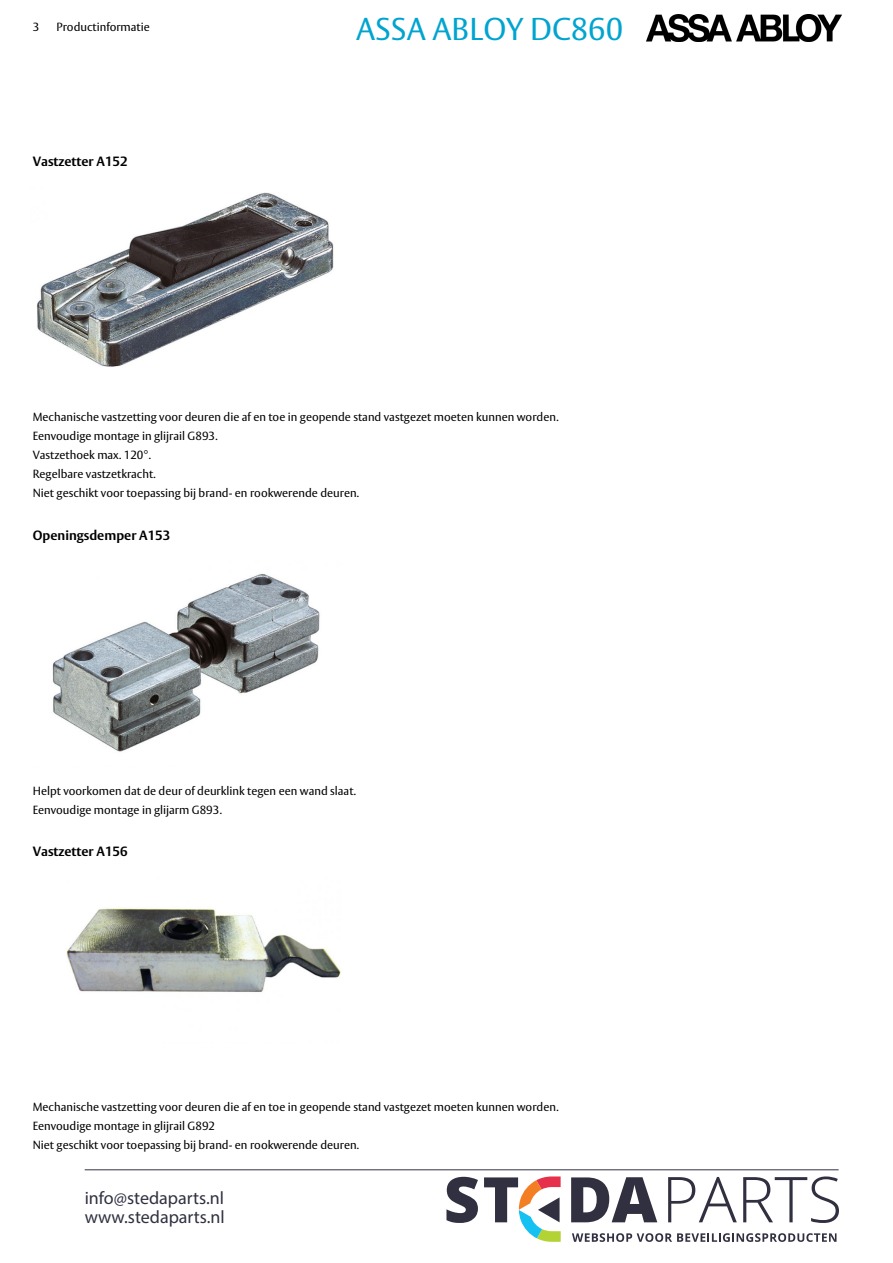
<style>
.page{position:relative;width:893px;height:1263px;background:#fff}
.page>*{position:absolute;margin:0;border:0;box-sizing:border-box;transform-origin:0 0}
.t1{font:31.35px "ASSA Vesta";color:#00a4d0}
.t2{font:18px/19.5px "Myriad Pro";color:#303141}
.t3{font:700 13.35px "ASSA Vesta";color:#000}
.t4{font:11.7px/19px "ASSA Vesta";color:#000}
</style>
<div class="page">
<img style="left:647px;top:15px;width:195px;height:27px">
<img style="left:37px;top:192px;width:297px;height:175px">
<img style="left:52px;top:574px;width:268px;height:178px">
<img style="left:66px;top:908px;width:275px;height:84px">
<svg style="left:572px;top:1233px;width:264px;height:9px"></svg>
<svg style="left:446px;top:1177px;width:32px;height:46px"></svg>
<svg style="left:571px;top:1177px;width:86px;height:45px"></svg>
<svg style="left:668px;top:1177px;width:69px;height:45px"></svg>
<svg style="left:743px;top:1176px;width:96px;height:47px"></svg>
<svg style="left:484px;top:1176px;width:77px;height:66px"></svg>
<hr style="left:85px;top:1169px;width:754px;height:1px;background:#303141">
<p class="t4" style="left:33px;top:18px;width:8px">3</p>
<p class="t4" style="left:57px;top:18px;width:95px">Productinformatie</p>
<p class="t3" style="left:33px;top:153px;width:96px">Vastzetter A152</p>
<h1 class="t1" style="left:356px;top:10px;width:269px">ASSA ABLOY DC860</h1>
<p class="t4" style="left:33px;top:408px;width:527px">Mechanische vastzetting voor deuren die af en toe in geopende stand vastgezet moeten kunnen worden.<br>Eenvoudige montage in glijrail G893.<br>Vastzethoek max. 120°.<br>Regelbare vastzetkracht.<br>Niet geschikt voor toepassing bij brand- en rookwerende deuren.</p>
<p class="t3" style="left:33px;top:527px;width:139px">Openingsdemper A153</p>
<p class="t4" style="left:33px;top:781px;width:325px">Helpt voorkomen dat de deur of deurklink tegen een wand slaat.<br>Eenvoudige montage in glijarm G893.</p>
<p class="t3" style="left:33px;top:843px;width:96px">Vastzetter A156</p>
<p class="t4" style="left:33px;top:1098px;width:527px">Mechanische vastzetting voor deuren die af en toe in geopende stand vastgezet moeten kunnen worden.<br>Eenvoudige montage in glijrail G892<br>Niet geschikt voor toepassing bij brand- en rookwerende deuren.</p>
<h2 class="t2" style="left:85px;top:1188px;width:142px">info@stedaparts.nl www.stedaparts.nl</h2>
</div>
